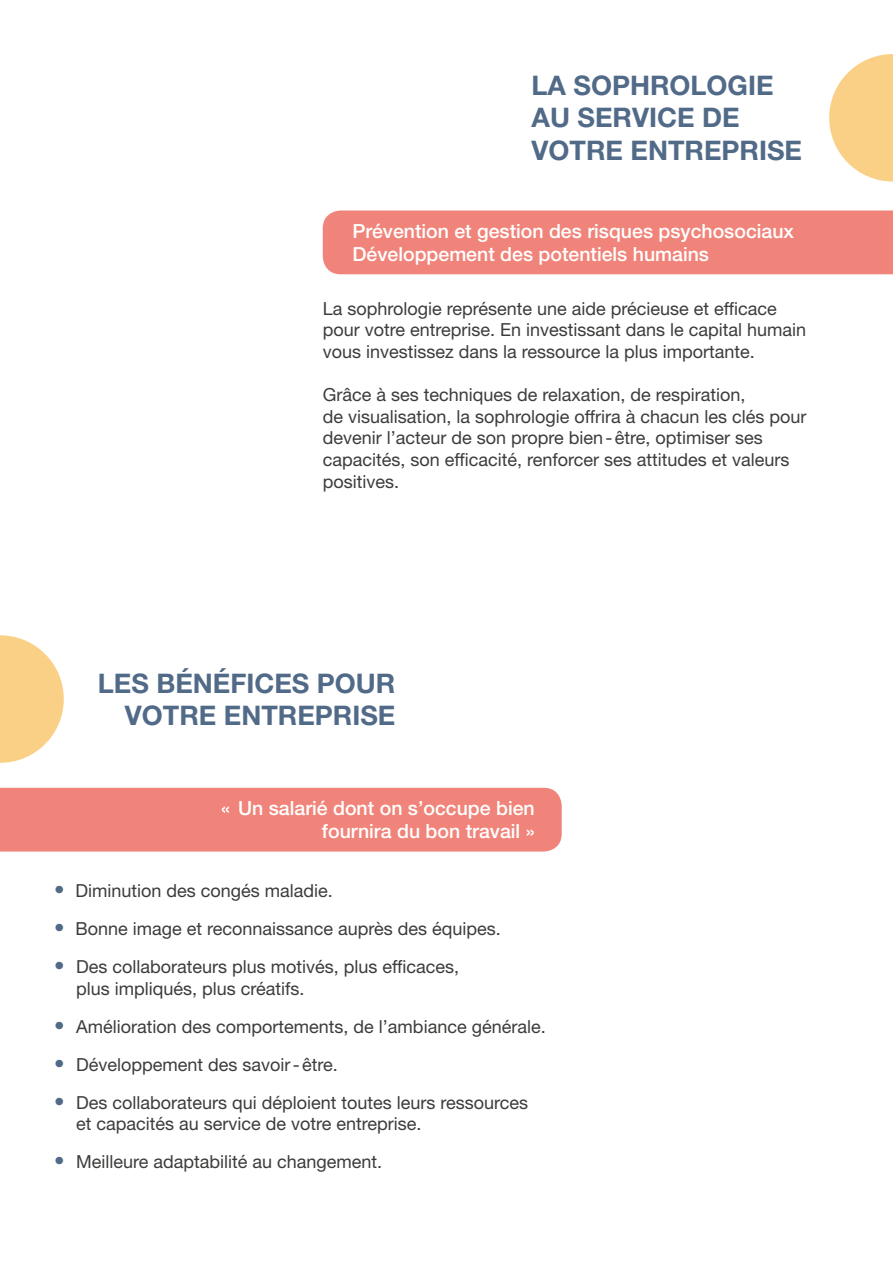
<style>
.page{position:relative;width:893px;height:1263px;background:#fff}
.page>*{position:absolute;margin:0;border:0;box-sizing:border-box;transform-origin:0 0}
.t1{font:700 27px/32.4px "Helvetica Neue LT Std";color:#516a88}
.t2{font:500 19.5px/23.4px "Helvetica Neue LT Std";color:#fff}
.t3{font:18px/21.6px "Helvetica Neue LT Std";color:#3c3c3b}
.s1{font-size:21px;color:#516a88}
</style>
<div class="page">
<svg style="left:0;top:635px;width:64px;height:128px"></svg>
<div style="left:323px;top:210px;width:570px;height:64px;background:#f0847a"></div>
<div style="left:0;top:788px;width:562px;height:63px;background:#f0847a"></div>
<svg style="left:829px;top:54px;width:64px;height:128px"></svg>
<h1 class="t1" style="left:531px;top:69px;width:272px">LA SOPHROLOGIE<br>AU SERVICE DE<br>VOTRE ENTREPRISE</h1>
<p class="t2" style="left:352px;top:219px;width:443px">Prévention et gestion des risques psychosociaux<br>Développement des potentiels humains</p>
<p class="t3" style="left:323px;top:297px;width:485px">La sophrologie représente une aide précieuse et efficace pour votre entreprise. En investissant dans le capital humain vous investissez dans la ressource la plus importante.</p>
<p class="t3" style="left:323px;top:384px;width:485px">Grâce à ses techniques de relaxation, de respiration,<br>de visualisation, la sophrologie offrira à chacun les clés pour devenir l’acteur de son propre bien-être, optimiser ses capacités, son efficacité, renforcer ses attitudes et valeurs positives.</p>
<h1 class="t1" style="left:98px;top:666px;width:299px;text-align:right">LES BÉNÉFICES POUR<br>VOTRE ENTREPRISE</h1>
<p class="t2" style="left:221px;top:796px;width:315px;text-align:right">« Un salarié dont on s’occupe bien fournira du bon travail »</p>
<p class="t3" style="left:54px;top:880px;width:280px"><span class="s1">•</span> Diminution des congés maladie.</p>
<p class="t3" style="left:54px;top:918px;width:448px"><span class="s1">•</span> Bonne image et reconnaissance auprès des équipes.</p>
<p class="t3" style="left:76px;top:956px;width:385px;text-indent:-22px"><span class="s1">•</span> Des collaborateurs plus motivés, plus efficaces, plus impliqués, plus créatifs.</p>
<p class="t3" style="left:54px;top:1015px;width:493px"><span class="s1">•</span> Amélioration des comportements, de l’ambiance générale.</p>
<p class="t3" style="left:54px;top:1053px;width:285px"><span class="s1">•</span> Développement des savoir-être.</p>
<p class="t3" style="left:76px;top:1091px;width:454px;text-indent:-22px"><span class="s1">•</span> Des collaborateurs qui déploient toutes leurs ressources et capacités au service de votre entreprise.</p>
<p class="t3" style="left:54px;top:1151px;width:330px"><span class="s1">•</span> Meilleure adaptabilité au changement.</p>
</div>
